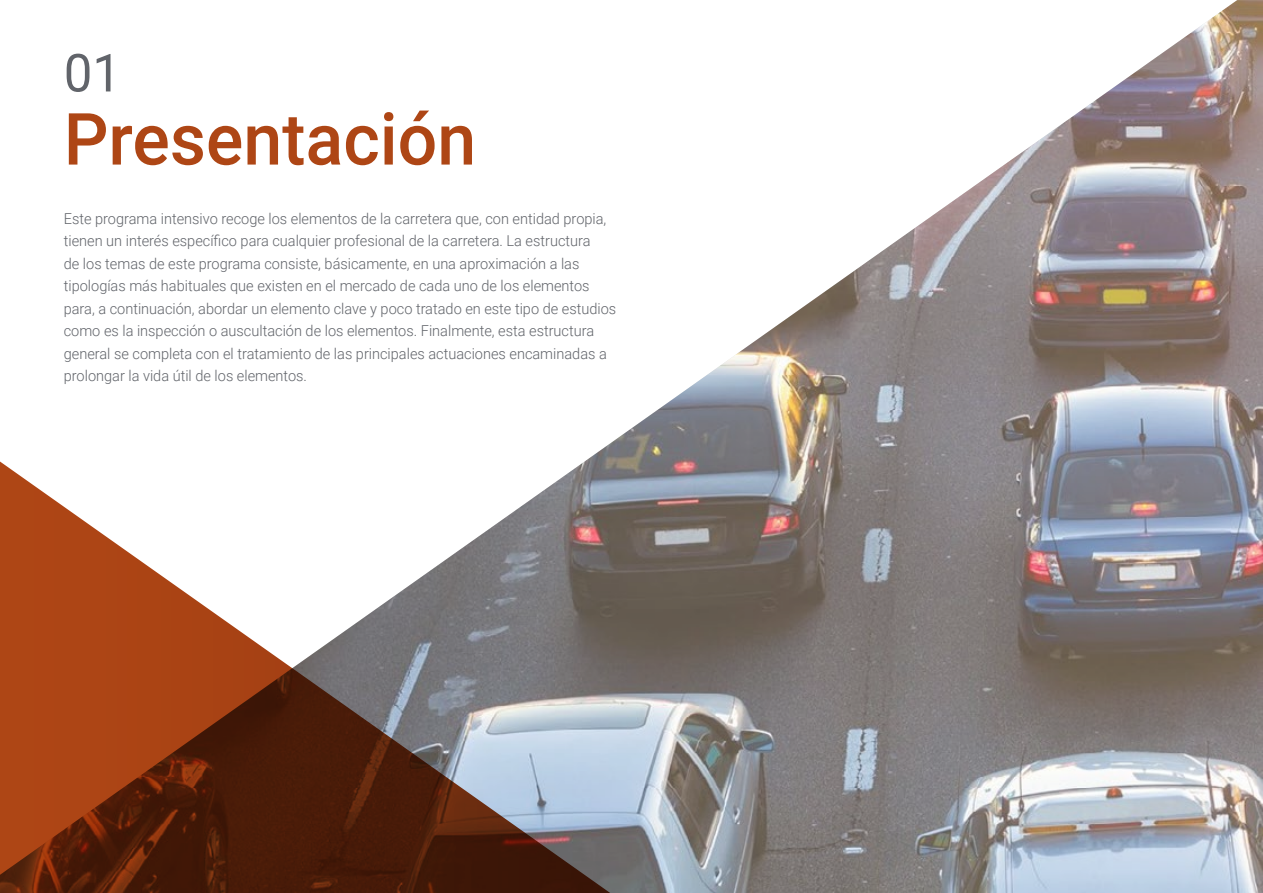
<style>
.page{position:relative;width:1263px;height:893px;background:#fff}
.page>*{position:absolute;margin:0;border:0;box-sizing:border-box;transform-origin:0 0}
.t1{font:500 72px "Roboto";color:#ae4615}
.t2{font:52.5px "Roboto";color:#61646a}
.t3{font:300 15px/22.5px "Roboto";color:#61646a}
</style>
<div class="page">
<img style="left:606px;top:0;width:657px;height:893px">
<svg style="left:0;top:446px;width:640px;height:447px"></svg>
<h2 class="t2" style="left:64px;top:36px;width:59px">01</h2>
<h1 class="t1" style="left:64px;top:89px;width:414px">Presentación</h1>
<p class="t3" style="left:64px;top:207px;width:554px">Este programa intensivo recoge los elementos de la carretera que, con entidad propia, tienen un interés específico para cualquier profesional de la carretera. La estructura<br>de los temas de este programa consiste, básicamente, en una aproximación a las tipologías más habituales que existen en el mercado de cada uno de los elementos para, a continuación, abordar un elemento clave y poco tratado en este tipo de estudios como es la inspección o auscultación de los elementos. Finalmente, esta estructura general se completa con el tratamiento de las principales actuaciones encaminadas a prolongar la vida útil de los elementos.</p>
</div>
